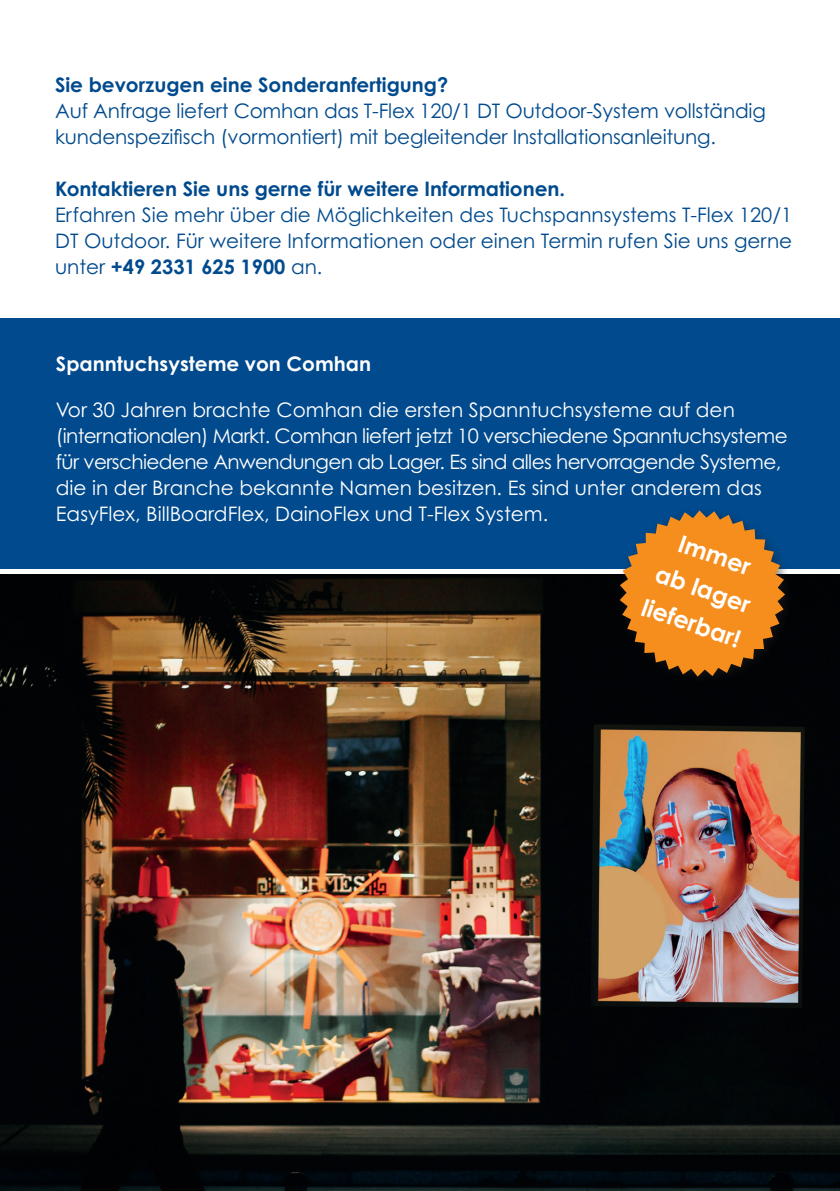
<style>
.page{position:relative;width:840px;height:1191px;background:#fff}
.page>*{position:absolute;margin:0;border:0;box-sizing:border-box;transform-origin:0 0}
.t1{font:700 24px/36px "Century Gothic Pro";color:#fff;text-align:center}
.t2{font:20px/26px "Century Gothic Pro";color:#fff}
.t3{font:20px/26px "Century Gothic Pro";letter-spacing:-.01em;color:#004a8d}
.t4{font:700 20px "Century Gothic Pro";color:#004a8d}
.t5{font:700 20px "Century Gothic Pro";color:#fff}
.s1{font-weight:700}
</style>
<div class="page">
<div style="left:0;top:317px;width:839px;height:251px;background:#004a8d"></div>
<img style="left:0;top:574px;width:839px;height:617px">
<div style="left:615px;top:506px;width:179px;height:180px;background:#231f20;opacity:.5"></div>
<svg style="left:619px;top:510px;width:165px;height:166px;background:#b27129"></svg>
<p class="t4" style="left:55px;top:73px;width:394px">Sie bevorzugen eine Sonderanfertigung?</p>
<p class="t3" style="left:55px;top:98px;width:712px">Auf Anfrage liefert Comhan das T-Flex 120/1 DT Outdoor-System vollständig kundenspezifisch (vormontiert) mit begleitender Installationsanleitung.</p>
<p class="t4" style="left:55px;top:177px;width:511px">Kontaktieren Sie uns gerne für weitere Informationen.</p>
<p class="t3" style="left:55px;top:202px;width:738px;text-align:justify">Erfahren Sie mehr über die Möglichkeiten des Tuchspannsystems T-Flex 120/1<br>DT Outdoor. Für weitere Informationen oder einen Termin rufen Sie uns gerne unter <span class="s1">+49 2331 625 1900</span> an.</p>
<p class="t5" style="left:56px;top:351px;width:316px">Spanntuchsysteme von Comhan</p>
<p class="t2" style="left:56px;top:396px;width:732px">Vor 30 Jahren brachte Comhan die ersten Spanntuchsysteme auf den (internationalen) Markt. Comhan liefert jetzt 10 verschiedene Spanntuchsysteme für verschiedene Anwendungen ab Lager. Es sind alles hervorragende Systeme, die in der Branche bekannte Namen besitzen. Es sind unter anderem das EasyFlex, BillBoardFlex, DainoFlex und T-Flex System.</p>
<p class="t1" style="left:672px;top:520px;width:104px;rotate:19deg">Immer ab lager lieferbar!</p>
</div>
